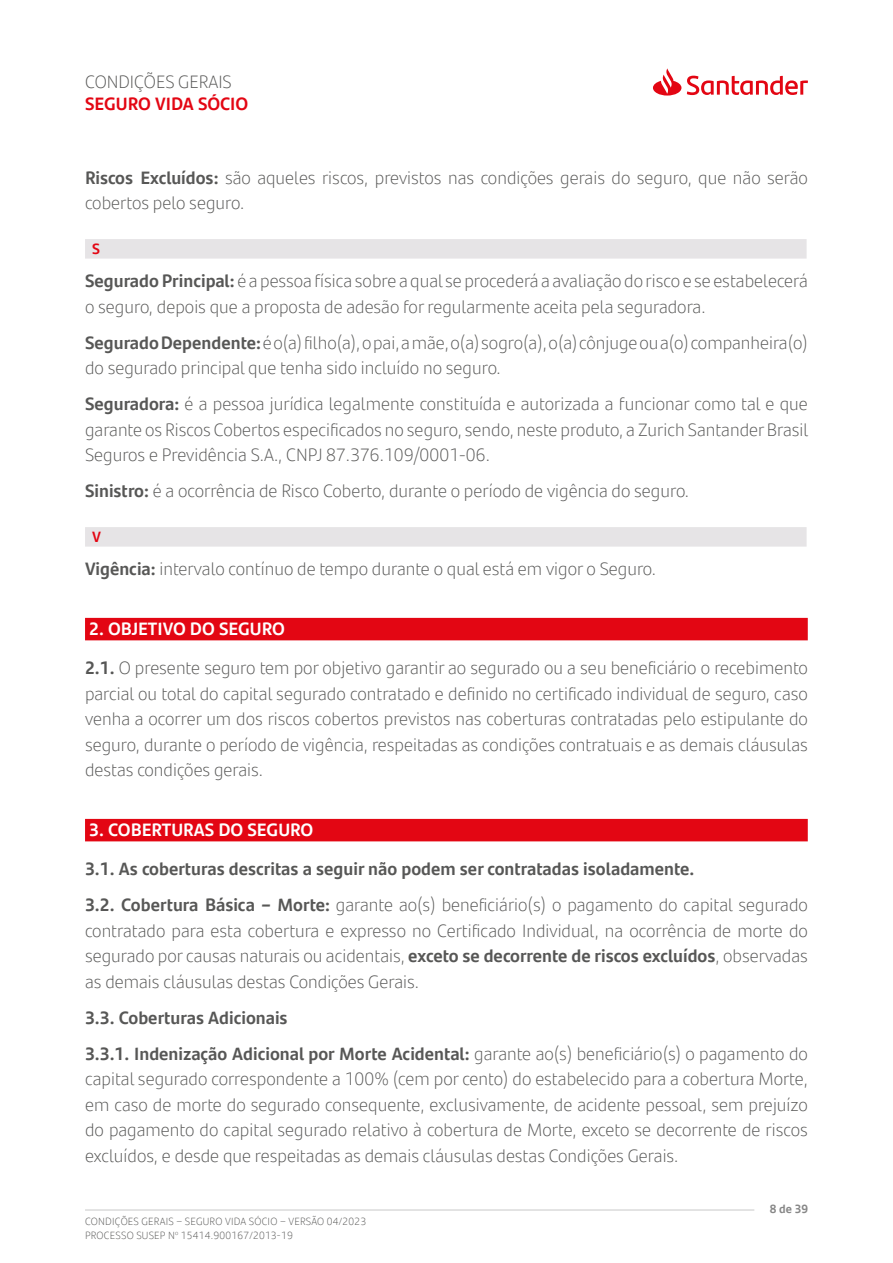
<style>
.page{position:relative;width:893px;height:1263px;background:#fff}
.page>*{position:absolute;margin:0;border:0;box-sizing:border-box;transform-origin:0 0}
.t1{font:300 18px/25.5px "Santander Text";color:#575756}
.t2{font:700 18px/36px "Santander Text";color:#575756}
.t3{font:700 18px "Santander Text";color:#fff}
.t4{font:700 18px "Santander Text";color:#e30613}
.t5{font:700 15px "Santander Text";color:#e30613}
.t6{font:700 12px "Santander Text";color:#878787}
.t7{font:300 10.5px/13.5px "Santander Text";letter-spacing:.02em;color:#575756}
.s1{font-weight:700}
.s2{font-weight:700;color:#fff}
.s3{font-weight:300}
</style>
<div class="page">
<hr style="left:85px;top:1209px;width:669px;height:2px;background:#dadada">
<svg style="left:653px;top:68px;width:155px;height:28px"></svg>
<div style="left:85px;top:239px;width:722px;height:20px;background:#e6e4e6"></div>
<div style="left:85px;top:527px;width:722px;height:20px;background:#e6e4e6"></div>
<div style="left:85px;top:618px;width:723px;height:22px;background:#e30613"></div>
<div style="left:85px;top:819px;width:723px;height:22px;background:#e30613"></div>
<p class="t1" style="left:85px;top:68px;width:148px">CONDIÇÕES GERAIS</p>
<p class="t4" style="left:85px;top:90px;width:165px">SEGURO VIDA SÓCIO</p>
<p class="t1" style="left:85px;top:164px;width:724px"><span class="s1">Riscos Excluídos:</span> são aqueles riscos, previstos nas condições gerais do seguro, que não serão cobertos pelo seguro.</p>
<p class="t5" style="left:92px;top:237px;width:9px">S</p>
<p class="t1" style="left:85px;top:267px;width:724px"><span class="s1">Segurado Principal:</span> é a pessoa física sobre a qual se procederá a avaliação do risco e se estabelecerá o seguro, depois que a proposta de adesão for regularmente aceita pela seguradora.</p>
<p class="t1" style="left:85px;top:329px;width:724px"><span class="s1">Segurado Dependente:</span> é o(a) filho(a), o pai, a mãe, o(a) sogro(a), o(a) cônjuge ou a(o) companheira(o) do segurado principal que tenha sido incluído no seguro.</p>
<p class="t1" style="left:85px;top:390px;width:725px;text-align:justify"><span class="s1">Seguradora:</span> é a pessoa jurídica legalmente constituída e autorizada a funcionar como tal e que garante os Riscos Cobertos especificados no seguro, sendo, neste produto, a Zurich Santander Brasil Seguros e Previdência S.A., CNPJ 87.376.109/0001-06.</p>
<p class="t1" style="left:85px;top:477px;width:606px"><span class="s1">Sinistro:</span> é a ocorrência de Risco Coberto, durante o período de vigência do seguro.</p>
<p class="t5" style="left:92px;top:525px;width:10px">V</p>
<p class="t1" style="left:85px;top:555px;width:572px"><span class="s1">Vigência:</span> intervalo contínuo de tempo durante o qual está em vigor o Seguro.</p>
<p class="t1" style="left:85px;top:608px;width:724px;line-height:39px"><span class="s2">2. OBJETIVO DO SEGURO<br></span><span class="s1">2.1.</span> O presente seguro tem por objetivo garantir ao segurado ou a seu beneficiário o recebimento</p>
<p class="t1" style="left:85px;top:680px;width:724px;text-align:justify">parcial ou total do capital segurado contratado e definido no certificado individual de seguro, caso venha a ocorrer um dos riscos cobertos previstos nas coberturas contratadas pelo estipulante do seguro, durante o período de vigência, respeitadas as condições contratuais e as demais cláusulas destas condições gerais.</p>
<p class="t3" style="left:89px;top:816px;width:226px">3. COBERTURAS DO SEGURO</p>
<p class="t2" style="left:85px;top:850px;width:724px">3.1. As coberturas descritas a seguir não podem ser contratadas isoladamente.<br>3.2. Cobertura Básica – Morte: <span class="s3">garante ao(s) beneficiário(s) o pagamento do capital segurado</span></p>
<p class="t1" style="left:85px;top:917px;width:724px;text-align:justify">contratado para esta cobertura e expresso no Certificado Individual, na ocorrência de morte do segurado por causas naturais ou acidentais, <span class="s1">exceto se decorrente de riscos excluídos</span>, observadas as demais cláusulas destas Condições Gerais.</p>
<p class="t2" style="left:85px;top:998px;width:724px">3.3. Coberturas Adicionais<br>3.3.1. Indenização Adicional por Morte Acidental: <span class="s3">garante ao(s) beneficiário(s) o pagamento do</span></p>
<p class="t1" style="left:85px;top:1065px;width:724px;text-align:justify">capital segurado correspondente a 100% (cem por cento) do estabelecido para a cobertura Morte, em caso de morte do segurado consequente, exclusivamente, de acidente pessoal, sem prejuízo do pagamento do capital segurado relativo à cobertura de Morte, exceto se decorrente de riscos excluídos, e desde que respeitadas as demais cláusulas destas Condições Gerais.</p>
<p class="t7" style="left:85px;top:1214px;width:283px">CONDIÇÕES GERAIS – SEGURO VIDA SÓCIO – VERSÃO 04/2023<br>PROCESSO SUSEP N<sup>o</sup> 15414.900167/2013-19</p>
<p class="t6" style="left:770px;top:1200px;width:40px">8 de 39</p>
</div>
